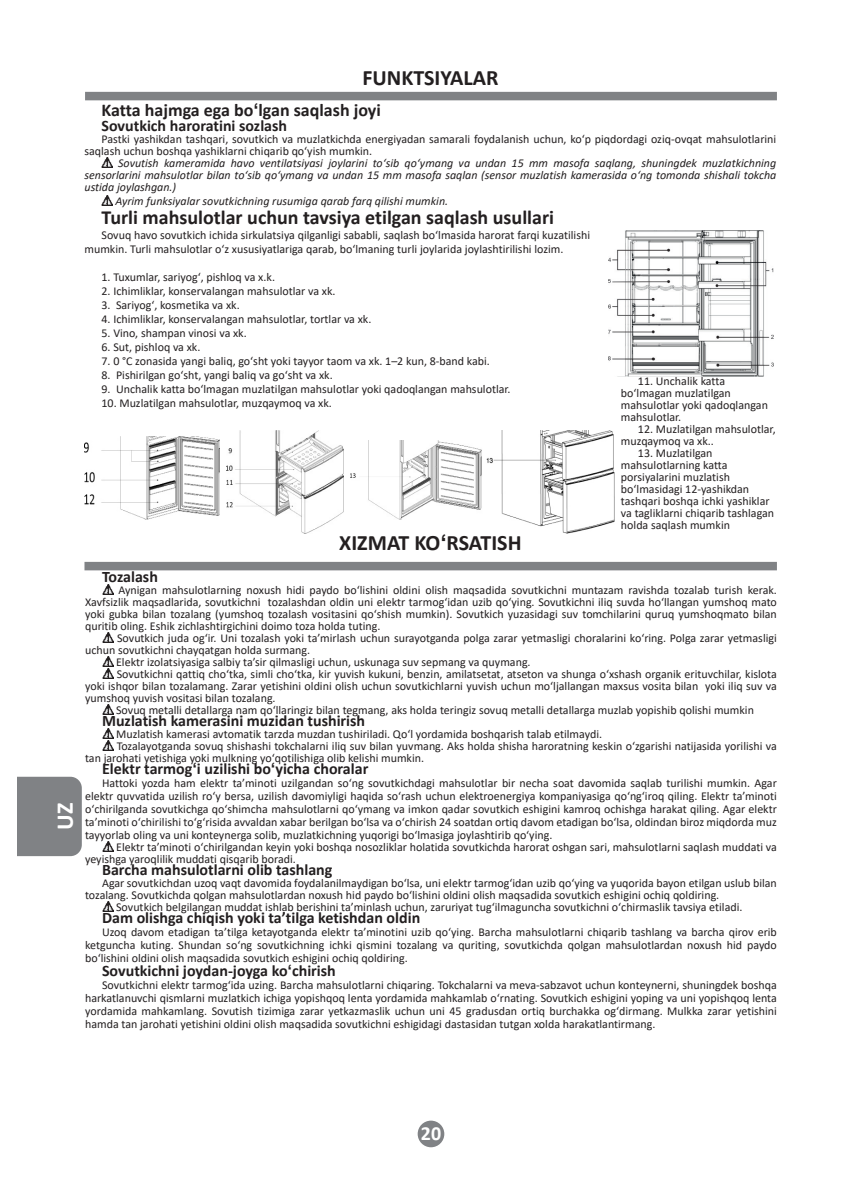
<style>
.page{position:relative;width:862px;height:1202px;background:#fff}
.page>*{position:absolute;margin:0;border:0;box-sizing:border-box;transform-origin:0 0}
.t1{font:700 24px "Calibri";color:#fff}
.Раздел_RUS{font:700 22px "Calibri";color:#231f20}
.Основной_8{font:700 20px "Calibri";color:#231f20}
.t2{font:700 20px "Calibri";color:#fff}
.Основной_8-2{font:700 18px "Calibri";color:#231f20}
.Основной_8-3{font:700 16px "Calibri";color:#231f20}
.Основной_8-4{font:12px/12px "Calibri";color:#231f20}
.Основной_8-5{font:italic 12px/12px "Calibri";color:#231f20;text-align:justify}
.s1{font-family:"Arial"}
</style>
<div class="page">
<div style="left:85px;top:92px;width:692px;height:8px;background:#808285"></div>
<div style="left:17px;top:777px;width:65px;height:79px;background:#808285"></div>
<div style="left:418px;top:1121px;width:26px;height:26px;background:#808285;border-radius:50%"></div>
<svg style="left:101px;top:158px;width:12px;height:9px"></svg>
<svg style="left:101px;top:196px;width:12px;height:9px"></svg>
<img style="left:609px;top:230px;width:164px;height:146px">
<img style="left:84px;top:436px;width:136px;height:84px">
<img style="left:226px;top:431px;width:118px;height:102px">
<img style="left:350px;top:441px;width:132px;height:79px">
<img style="left:486px;top:431px;width:129px;height:102px">
<div style="left:84px;top:562px;width:693px;height:8px;background:#808285"></div>
<svg style="left:102px;top:585px;width:11px;height:9px"></svg>
<svg style="left:102px;top:633px;width:11px;height:9px"></svg>
<svg style="left:102px;top:657px;width:11px;height:21px"></svg>
<svg style="left:102px;top:705px;width:11px;height:9px"></svg>
<svg style="left:102px;top:729px;width:11px;height:21px"></svg>
<svg style="left:102px;top:842px;width:11px;height:9px"></svg>
<svg style="left:102px;top:902px;width:11px;height:9px"></svg>
<h1 class="t1" style="left:48px;top:830px;width:29px;rotate:-90deg">UZ</h1>
<p class="Раздел_RUS" style="left:362px;top:62px;width:137px">FUNKTSIYALAR</p>
<p class="Основной_8-2" style="left:101px;top:97px;width:281px">Katta hajmga ega bo<span class="s1">ʻ</span>lgan saqlash joyi</p>
<p class="Основной_8-3" style="left:101px;top:115px;width:187px">Sovutkich haroratini sozlash</p>
<p class="Основной_8-4" style="left:84px;top:133px;width:693px;text-indent:17px">Pastki yashikdan tashqari, sovutkich va muzlatkichda energiyadan samarali foydalanish uchun, koʻp piqdordagi oziq-ovqat mahsulotlarini saqlash uchun boshqa yashiklarni chiqarib qoʻyish mumkin.</p>
<p class="Основной_8-5" style="left:84px;top:157px;width:693px;text-indent:34px">Sovutish kameramida havo ventilatsiyasi joylarini toʻsib qoʻymang va undan 15 mm masofa saqlang, shuningdek muzlatkichning sensorlarini mahsulotlar bilan toʻsib qoʻymang va undan 15 mm masofa saqlan (sensor muzlatish kamerasida oʻng tomonda shishali tokcha ustida joylashgan.)</p>
<p class="Основной_8-5" style="left:116px;top:195px;width:334px">Ayrim funksiyalar sovutkichning rusumiga qarab farq qilishi mumkin.</p>
<p class="Основной_8-4" style="left:84px;top:228px;width:507px;line-height:14px;text-indent:17px">Sovuq havo sovutkich ichida sirkulatsiya qilganligi sababli, saqlash boʻlmasida harorat farqi kuzatilishi mumkin. Turli mahsulotlar oʻz xususiyatlariga qarab, boʻlmaning turli joylarida joylashtirilishi lozim.</p>
<p class="Основной_8-4" style="left:101px;top:271px;width:175px">1. Tuxumlar, sariyogʻ, pishloq va x.k.</p>
<p class="Основной_8-4" style="left:101px;top:285px;width:236px">2. Ichimliklar, konservalangan mahsulotlar va xk.</p>
<p class="Основной_8-4" style="left:101px;top:299px;width:140px">3. Sariyogʻ, kosmetika va xk.</p>
<p class="Основной_8-4" style="left:101px;top:313px;width:271px">4. Ichimliklar, konservalangan mahsulotlar, tortlar va xk.</p>
<p class="Основной_8-4" style="left:101px;top:327px;width:147px">5. Vino, shampan vinosi va xk.</p>
<p class="Основной_8-4" style="left:101px;top:341px;width:100px">6. Sut, pishloq va xk.</p>
<p class="Основной_8-4" style="left:101px;top:355px;width:390px">7. 0 °C zonasida yangi baliq, goʻsht yoki tayyor taom va xk. 1–2 kun, 8-band kabi.</p>
<p class="Основной_8-4" style="left:101px;top:369px;width:233px">8. Pishirilgan goʻsht, yangi baliq va goʻsht va xk.</p>
<p class="Основной_8-4" style="left:101px;top:383px;width:410px">9. Unchalik katta boʻlmagan muzlatilgan mahsulotlar yoki qadoqlangan mahsulotlar.</p>
<p class="Основной_8-4" style="left:101px;top:397px;width:232px">10. Muzlatilgan mahsulotlar, muzqaymoq va xk.</p>
<p class="Основной_8" style="left:101px;top:203px;width:454px">Turli mahsulotlar uchun tavsiya etilgan saqlash usullari</p>
<p class="Основной_8-4" style="left:621px;top:375px;width:148px;text-indent:17px">11. Unchalik katta boʻlmagan muzlatilgan mahsulotlar yoki qadoqlangan mahsulotlar.</p>
<p class="Основной_8-4" style="left:621px;top:423px;width:156px;text-indent:17px">12. Muzlatilgan mahsulotlar, muzqaymoq va xk..</p>
<p class="Основной_8-4" style="left:621px;top:447px;width:155px;text-indent:17px">13. Muzlatilgan mahsulotlarning katta porsiyalarini muzlatish boʻlmasidagi 12-yashikdan tashqari boshqa ichki yashiklar va tagliklarni chiqarib tashlagan holda saqlash mumkin</p>
<p class="Раздел_RUS" style="left:339px;top:527px;width:184px">XIZMAT KO<span class="s1">ʻ</span>RSATISH</p>
<p class="Основной_8-3" style="left:102px;top:566px;width:57px">Tozalash</p>
<p class="Основной_8-4" style="left:85px;top:584px;width:693px;text-align:justify;text-indent:33px">Aynigan mahsulotlarning noxush hidi paydo boʻlishini oldini olish maqsadida sovutkichni muntazam ravishda tozalab turish kerak.<br>Xavfsizlik maqsadlarida, sovutkichni tozalashdan oldin uni elektr tarmogʻidan uzib qoʻying. Sovutkichni iliq suvda hoʻllangan yumshoq mato yoki gubka bilan tozalang (yumshoq tozalash vositasini qoʻshish mumkin). Sovutkich yuzasidagi suv tomchilarini quruq yumshoqmato bilan quritib oling. Eshik zichlashtirgichini doimo toza holda tuting.</p>
<p class="Основной_8-4" style="left:85px;top:632px;width:693px;text-indent:32px">Sovutkich juda ogʻir. Uni tozalash yoki ta’mirlash uchun surayotganda polga zarar yetmasligi choralarini koʻring. Polga zarar yetmasligi uchun sovutkichni chayqatgan holda surmang.</p>
<p class="Основной_8-4" style="left:116px;top:656px;width:416px">Elektr izolatsiyasiga salbiy ta’sir qilmasligi uchun, uskunaga suv sepmang va quymang.</p>
<p class="Основной_8-4" style="left:85px;top:668px;width:693px;text-align:justify;text-indent:32px">Sovutkichni qattiq choʻtka, simli choʻtka, kir yuvish kukuni, benzin, amilatsetat, atseton va shunga oʻxshash organik erituvchilar, kislota yoki ishqor bilan tozalamang. Zarar yetishini oldini olish uchun sovutkichlarni yuvish uchun moʻljallangan maxsus vosita bilan yoki iliq suv va yumshoq yuvish vositasi bilan tozalang.</p>
<p class="Основной_8-4" style="left:116px;top:704px;width:639px">Sovuq metalli detallarga nam qoʻllaringiz bilan tegmang, aks holda teringiz sovuq metalli detallarga muzlab yopishib qolishi mumkin</p>
<p class="Основной_8-3" style="left:102px;top:710px;width:265px">Muzlatish kamerasini muzidan tushirish</p>
<p class="Основной_8-4" style="left:116px;top:728px;width:487px">Muzlatish kamerasi avtomatik tarzda muzdan tushiriladi. Qoʻl yordamida boshqarish talab etilmaydi.</p>
<p class="Основной_8-4" style="left:85px;top:740px;width:693px;text-indent:32px">Tozalayotganda sovuq shishashi tokchalarni iliq suv bilan yuvmang. Aks holda shisha haroratning keskin oʻzgarishi natijasida yorilishi va tan jarohati yetishiga yoki mulkning yoʻqotilishiga olib kelishi mumkin.</p>
<p class="Основной_8-3" style="left:102px;top:758px;width:268px">Elektr tarmog<span class="s1">ʻ</span>i uzilishi bo<span class="s1">ʻ</span>yicha choralar</p>
<p class="Основной_8-4" style="left:85px;top:777px;width:693px;line-height:13px;text-align:justify;text-indent:17px">Hattoki yozda ham elektr ta’minoti uzilgandan soʻng sovutkichdagi mahsulotlar bir necha soat davomida saqlab turilishi mumkin. Agar elektr quvvatida uzilish roʻy bersa, uzilish davomiyligi haqida soʻrash uchun elektroenergiya kompaniyasiga qoʻngʻiroq qiling. Elektr ta’minoti oʻchirilganda sovutkichga qoʻshimcha mahsulotlarni qoʻymang va imkon qadar sovutkich eshigini kamroq ochishga harakat qiling. Agar elektr ta’minoti oʻchirilishi toʻgʻrisida avvaldan xabar berilgan boʻlsa va oʻchirish 24 soatdan ortiq davom etadigan boʻlsa, oldindan biroz miqdorda muz tayyorlab oling va uni konteynerga solib, muzlatkichning yuqorigi boʻlmasiga joylashtirib qoʻying.</p>
<p class="Основной_8-4" style="left:85px;top:841px;width:693px;text-indent:31px">Elektr ta’minoti oʻchirilgandan keyin yoki boshqa nosozliklar holatida sovutkichda harorat oshgan sari, mahsulotlarni saqlash muddati va yeyishga yaroqlilik muddati qisqarib boradi.</p>
<p class="Основной_8-3" style="left:102px;top:859px;width:232px">Barcha mahsulotlarni olib tashlang</p>
<p class="Основной_8-4" style="left:85px;top:877px;width:693px;text-indent:17px">Agar sovutkichdan uzoq vaqt davomida foydalanilmaydigan boʻlsa, uni elektr tarmogʻidan uzib qoʻying va yuqorida bayon etilgan uslub bilan tozalang. Sovutkichda qolgan mahsulotlardan noxush hid paydo boʻlishini oldini olish maqsadida sovutkich eshigini ochiq qoldiring.</p>
<p class="Основной_8-4" style="left:116px;top:901px;width:628px">Sovutkich belgilangan muddat ishlab berishini ta’minlash uchun, zaruriyat tugʻilmaguncha sovutkichni oʻchirmaslik tavsiya etiladi.</p>
<p class="Основной_8-3" style="left:102px;top:907px;width:320px">Dam olishga chiqish yoki ta’tilga ketishdan oldin</p>
<p class="Основной_8-4" style="left:85px;top:926px;width:693px;line-height:13px;text-align:justify;text-indent:17px">Uzoq davom etadigan ta’tilga ketayotganda elektr ta’minotini uzib qoʻying. Barcha mahsulotlarni chiqarib tashlang va barcha qirov erib ketguncha kuting. Shundan soʻng sovutkichning ichki qismini tozalang va quriting, sovutkichda qolgan mahsulotlardan noxush hid paydo boʻlishini oldini olish maqsadida sovutkich eshigini ochiq qoldiring.</p>
<p class="Основной_8-3" style="left:102px;top:960px;width:235px">Sovutkichni joydan-joyga ko<span class="s1">ʻ</span>chirish</p>
<p class="Основной_8-4" style="left:85px;top:979px;width:693px;line-height:13px;text-align:justify;text-indent:17px">Sovutkichni elektr tarmogʻida uzing. Barcha mahsulotlarni chiqaring. Tokchalarni va meva-sabzavot uchun konteynerni, shuningdek boshqa harkatlanuvchi qismlarni muzlatkich ichiga yopishqoq lenta yordamida mahkamlab oʻrnating. Sovutkich eshigini yoping va uni yopishqoq lenta yordamida mahkamlang. Sovutish tizimiga zarar yetkazmaslik uchun uni 45 gradusdan ortiq burchakka ogʻdirmang. Mulkka zarar yetishini hamda tan jarohati yetishini oldini olish maqsadida sovutkichni eshigidagi dastasidan tutgan xolda harakatlantirmang.</p>
<h3 class="t2" style="left:421px;top:1120px;width:22px">20</h3>
</div>
